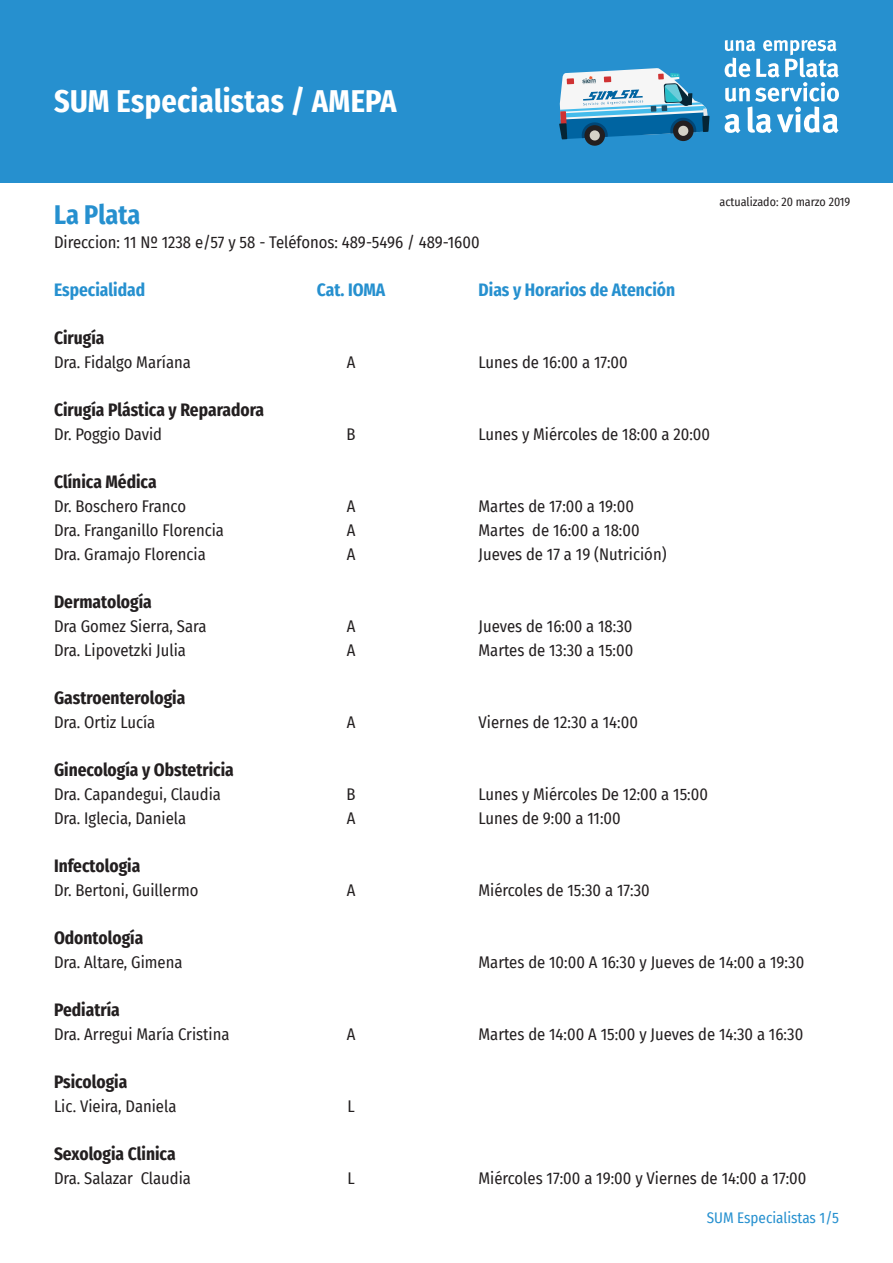
<style>
.page{position:relative;width:893px;height:1263px;background:#fff}
.page>*{position:absolute;margin:0;border:0;box-sizing:border-box;transform-origin:0 0}
.t1{font:700 31.5px "Fira Sans Condensed";letter-spacing:.01em;color:#fff}
.t2{font:700 27px "Fira Sans Condensed";color:#2690cf}
.t3{font:700 18px "Fira Sans Condensed";color:#231f20}
.t4{font:700 18px "Fira Sans Condensed";color:#2690cf}
.t5{font:16.5px "Fira Sans Condensed";color:#231f20}
.t6{font:15px "Fira Sans Condensed";color:#2690cf}
.t7{font:12px "Fira Sans Condensed";color:#231f20}
</style>
<div class="page">
<div style="left:0;top:0;width:893px;height:183px;background:#2690cf"></div>
<svg style="left:559px;top:68px;width:150px;height:78px"></svg>
<svg style="left:725px;top:40px;width:114px;height:93px"></svg>
<p class="t1" style="left:54px;top:73px;width:344px">SUM Especialistas / AMEPA</p>
<p class="t7" style="left:720px;top:192px;width:132px">actualizado: 20 marzo 2019</p>
<p class="t2" style="left:54px;top:190px;width:88px">La Plata</p>
<p class="t5" style="left:54px;top:230px;width:427px">Direccion: 11 Nº 1238 e/57 y 58 - Teléfonos: 489-5496 / 489-1600</p>
<p class="t4" style="left:54px;top:273px;width:93px">Especialidad</p>
<p class="t4" style="left:317px;top:273px;width:70px">Cat. IOMA</p>
<p class="t4" style="left:479px;top:273px;width:198px">Dias y Horarios de Atención</p>
<p class="t3" style="left:54px;top:321px;width:52px">Cirugía</p>
<p class="t5" style="left:54px;top:350px;width:138px">Dra. Fidalgo Maríana</p>
<p class="t5" style="left:347px;top:350px;width:10px">A</p>
<p class="t5" style="left:478px;top:350px;width:151px">Lunes de 16:00 a 17:00</p>
<p class="t3" style="left:54px;top:393px;width:212px">Cirugía Plástica y Reparadora</p>
<p class="t5" style="left:54px;top:422px;width:110px">Dr. Poggio David</p>
<p class="t5" style="left:346px;top:422px;width:11px">B</p>
<p class="t5" style="left:479px;top:422px;width:233px">Lunes y Miércoles de 18:00 a 20:00</p>
<p class="t3" style="left:54px;top:465px;width:104px">Clínica Médica</p>
<p class="t5" style="left:54px;top:494px;width:134px">Dr. Boschero Franco</p>
<p class="t5" style="left:347px;top:494px;width:10px">A</p>
<p class="t5" style="left:478px;top:494px;width:157px">Martes de 17:00 a 19:00</p>
<p class="t5" style="left:54px;top:518px;width:171px">Dra. Franganillo Florencia</p>
<p class="t5" style="left:347px;top:518px;width:10px">A</p>
<p class="t5" style="left:478px;top:518px;width:163px">Martes de 16:00 a 18:00</p>
<p class="t5" style="left:54px;top:542px;width:153px">Dra. Gramajo Florencia</p>
<p class="t5" style="left:347px;top:542px;width:10px">A</p>
<p class="t5" style="left:478px;top:542px;width:190px">Jueves de 17 a 19 (Nutrición)</p>
<p class="t3" style="left:54px;top:585px;width:99px">Dermatología</p>
<p class="t5" style="left:54px;top:614px;width:154px">Dra Gomez Sierra, Sara</p>
<p class="t5" style="left:347px;top:614px;width:10px">A</p>
<p class="t5" style="left:478px;top:614px;width:155px">Jueves de 16:00 a 18:30</p>
<p class="t5" style="left:54px;top:638px;width:133px">Dra. Lipovetzki Julia</p>
<p class="t5" style="left:347px;top:638px;width:10px">A</p>
<p class="t5" style="left:478px;top:638px;width:156px">Martes de 13:30 a 15:00</p>
<p class="t3" style="left:54px;top:681px;width:133px">Gastroenterologia</p>
<p class="t5" style="left:54px;top:710px;width:103px">Dra. Ortiz Lucía</p>
<p class="t5" style="left:347px;top:710px;width:10px">A</p>
<p class="t5" style="left:478px;top:710px;width:161px">Viernes de 12:30 a 14:00</p>
<p class="t3" style="left:54px;top:753px;width:181px">Ginecología y Obstetricia</p>
<p class="t5" style="left:54px;top:782px;width:168px">Dra. Capandegui, Claudia</p>
<p class="t5" style="left:346px;top:782px;width:11px">B</p>
<p class="t5" style="left:479px;top:782px;width:231px">Lunes y Miércoles De 12:00 a 15:00</p>
<p class="t5" style="left:54px;top:806px;width:134px">Dra. Iglecia, Daniela</p>
<p class="t5" style="left:347px;top:806px;width:10px">A</p>
<p class="t5" style="left:478px;top:806px;width:144px">Lunes de 9:00 a 11:00</p>
<p class="t3" style="left:54px;top:849px;width:88px">Infectologia</p>
<p class="t5" style="left:54px;top:878px;width:146px">Dr. Bertoni, Guillermo</p>
<p class="t5" style="left:347px;top:878px;width:10px">A</p>
<p class="t5" style="left:478px;top:878px;width:173px">Miércoles de 15:30 a 17:30</p>
<p class="t3" style="left:54px;top:921px;width:91px">Odontología</p>
<p class="t5" style="left:54px;top:950px;width:130px">Dra. Altare, Gimena</p>
<p class="t5" style="left:478px;top:950px;width:327px">Martes de 10:00 A 16:30 y Jueves de 14:00 a 19:30</p>
<p class="t3" style="left:54px;top:993px;width:67px">Pediatría</p>
<p class="t5" style="left:54px;top:1022px;width:177px">Dra. Arregui María Cristina</p>
<p class="t5" style="left:347px;top:1022px;width:10px">A</p>
<p class="t5" style="left:478px;top:1022px;width:326px">Martes de 14:00 A 15:00 y Jueves de 14:30 a 16:30</p>
<p class="t3" style="left:54px;top:1065px;width:75px">Psicologia</p>
<p class="t5" style="left:54px;top:1094px;width:124px">Lic. Vieira, Daniela</p>
<p class="t5" style="left:347px;top:1094px;width:9px">L</p>
<p class="t3" style="left:54px;top:1137px;width:123px">Sexologia Clinica</p>
<p class="t5" style="left:54px;top:1166px;width:138px">Dra. Salazar Claudia</p>
<p class="t5" style="left:347px;top:1166px;width:9px">L</p>
<p class="t5" style="left:478px;top:1166px;width:329px">Miércoles 17:00 a 19:00 y Viernes de 14:00 a 17:00</p>
<p class="t6" style="left:707px;top:1206px;width:134px">SUM Especialistas 1/5</p>
</div>
